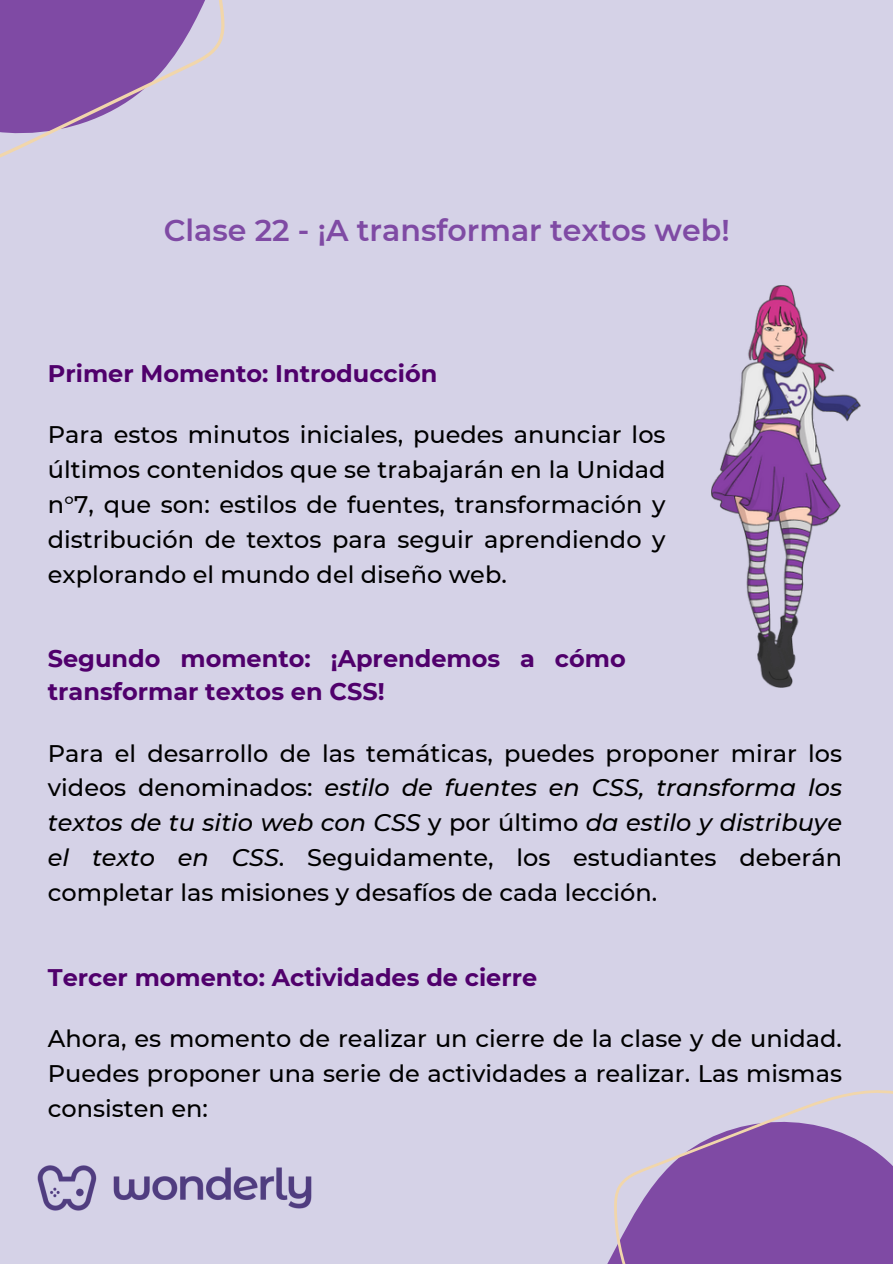
<style>
.page{position:relative;width:893px;height:1264px;background:#fff}
.page>*{position:absolute;margin:0;border:0;box-sizing:border-box;transform-origin:0 0}
.t1{font:600 30px "Montserrat";color:#7f4aa4}
.t2{font:500 24px/34.8px "Montserrat";color:#000;text-align:justify}
.t3{font:700 24px/32.7px "Montserrat";color:#50006c}
.s1{font-style:italic}
</style>
<div class="page">
<div style="left:0;top:0;width:892px;height:1263px;background:#d5d2e7"></div>
<svg style="left:608px;top:1090px;width:284px;height:173px"></svg>
<svg style="left:0;top:0;width:225px;height:158px"></svg>
<img style="left:37px;top:1165px;width:275px;height:46px">
<img style="left:712px;top:285px;width:148px;height:402px">
<p class="t1" style="left:164px;top:212px;width:567px">Clase 22 - ¡A transformar textos web!</p>
<p class="t3" style="left:48px;top:357px;width:391px">Primer Momento: Introducción</p>
<p class="t2" style="left:48px;top:417px;width:619px">Para estos minutos iniciales, puedes anunciar los últimos contenidos que se trabajarán en la Unidad n°7, que son: estilos de fuentes, transformación y distribución de textos para seguir aprendiendo y explorando el mundo del diseño web.</p>
<p class="t3" style="left:48px;top:642px;width:579px">Segundo momento: ¡Aprendemos a cómo transformar textos en CSS!</p>
<p class="t2" style="left:48px;top:735px;width:795px">Para el desarrollo de las temáticas, puedes proponer mirar los videos denominados: <span class="s1">estilo de fuentes en CSS, transforma los textos de tu sitio web con CSS</span> y por último <span class="s1">da estilo y distribuye el texto en CSS</span>. Seguidamente, los estudiantes deberán completar las misiones y desafíos de cada lección.</p>
<p class="t3" style="left:48px;top:960px;width:491px">Tercer momento: Actividades de cierre</p>
<p class="t2" style="left:48px;top:1021px;width:795px">Ahora, es momento de realizar un cierre de la clase y de unidad.<br>Puedes proponer una serie de actividades a realizar. Las mismas consisten en:</p>
</div>
